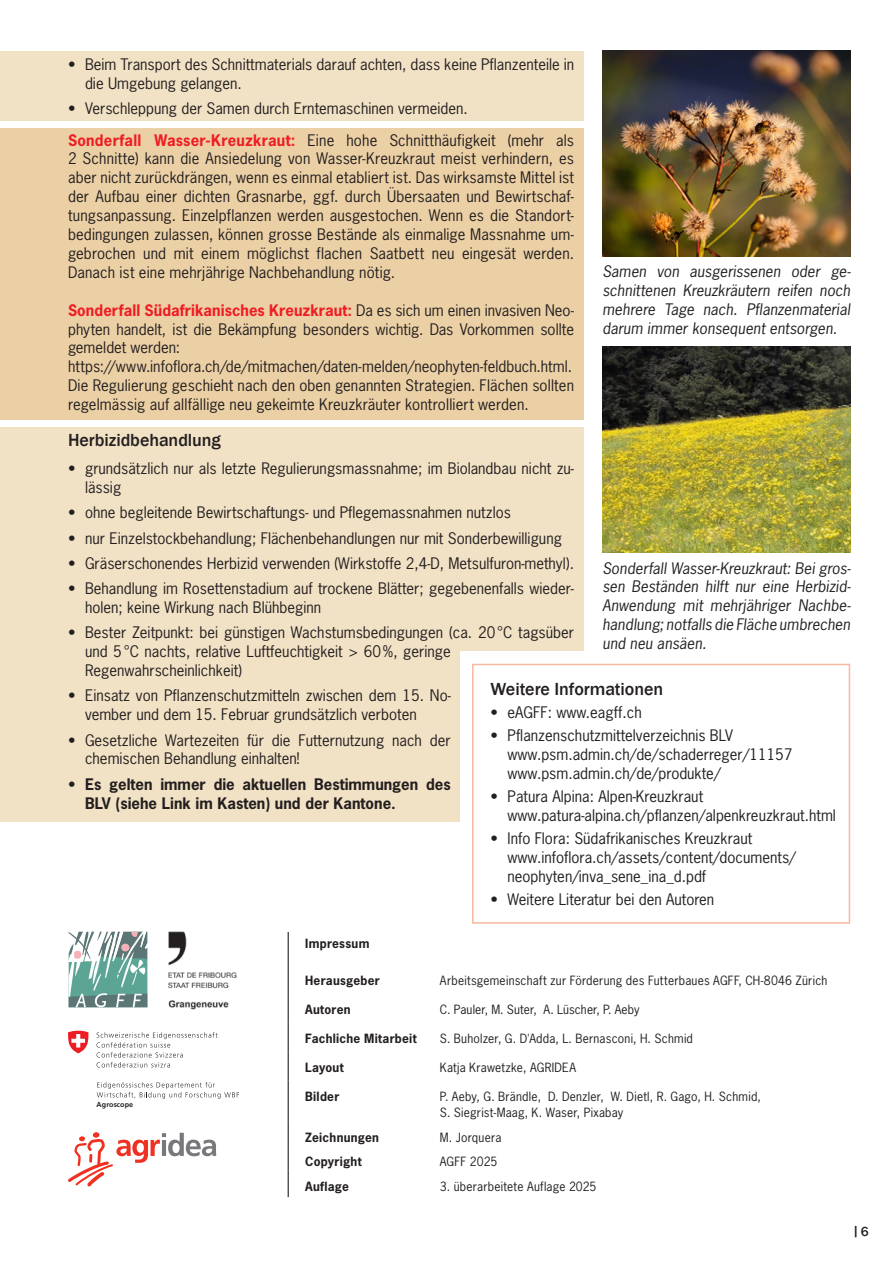
<style>
.page{position:relative;width:893px;height:1263px;background:#fff}
.page>*{position:absolute;margin:0;border:0;box-sizing:border-box;transform-origin:0 0}
.titel_2_zwischentitel{font:500 18px "Franklin Gothic";letter-spacing:-.005em;color:#231f20}
.Lauftext{font:15px/18.9px "News Gothic";color:#231f20}
.Bildlegende{font:italic 15px/18.9px "News Gothic";letter-spacing:.01em;color:#231f20;text-align:justify}
.t1{font:700 15px/18.9px "News Gothic";color:#231f20}
.legenden{font:500 13.5px "Franklin Gothic";color:#231f20}
.Lauftext-2{font:12px/16.5px "News Gothic";letter-spacing:.015em;color:#231f20}
.Lauftext-3{font:700 12px "News Gothic";letter-spacing:.025em;color:#231f20}
.t2{font:700 7.2px "Frutiger LT Std";letter-spacing:.015em;color:#231f20}
.s1{font-weight:700;color:#ee1d23}
.s2{font-weight:400}
</style>
<div class="page">
<hr style="left:892px;top:1227px;width:1px;height:36px;background:#ee1d23">
<div style="left:0;top:51px;width:583px;height:69px;background:#f2e2c5"></div>
<div style="left:0;top:427px;width:583px;height:224px;background:#f2e2c5"></div>
<div style="left:0;top:598px;width:459px;height:224px;background:#f2e2c5"></div>
<div style="left:0;top:128px;width:583px;height:291px;background:#ecd0a5"></div>
<img style="left:602px;top:51px;width:248px;height:206px">
<img style="left:602px;top:347px;width:248px;height:206px">
<hr style="left:288px;top:932px;width:1px;height:33px;background:#231f20">
<svg style="left:288px;top:965px;width:1px;height:115px"></svg>
<hr style="left:288px;top:1080px;width:1px;height:41px;background:#231f20">
<svg style="left:288px;top:1121px;width:1px;height:76px"></svg>
<svg style="left:69px;top:932px;width:78px;height:75px"></svg>
<img style="left:168px;top:931px;width:69px;height:79px">
<svg style="left:97px;top:1032px;width:121px;height:35px"></svg>
<svg style="left:68px;top:1031px;width:21px;height:22px"></svg>
<svg style="left:97px;top:1082px;width:142px;height:17px"></svg>
<svg style="left:68px;top:1133px;width:148px;height:53px"></svg>
<div style="left:472px;top:664px;width:378px;height:260px;border:2px solid #fab89f"></div>
<p class="Lauftext" style="left:85px;top:55px;width:491px;text-indent:-17px">• Beim Transport des Schnittmaterials darauf achten, dass keine Pflanzenteile in die Umgebung gelangen.</p>
<p class="Lauftext" style="left:68px;top:99px;width:401px">• Verschleppung der Samen durch Erntemaschinen vermeiden.</p>
<p class="Lauftext" style="left:68px;top:130px;width:508px;text-align:justify"><span class="s1">Sonderfall Wasser-Kreuzkraut:</span> Eine hohe Schnitthäufigkeit (mehr als 2 Schnitte) kann die Ansiedelung von Wasser-Kreuzkraut meist verhindern, es aber nicht zurückdrängen, wenn es einmal etabliert ist. Das wirksamste Mittel ist der Aufbau einer dichten Grasnarbe, ggf. durch Übersaaten und Bewirtschaf&shy;tungsanpassung. Einzelpflanzen werden ausgestochen. Wenn es die Standort&shy;bedingungen zulassen, können grosse Bestände als einmalige Massnahme um&shy;gebrochen und mit einem möglichst flachen Saatbett neu eingesät werden.<br>Danach ist eine mehrjährige Nachbehandlung nötig.</p>
<p class="Lauftext" style="left:68px;top:300px;width:508px;text-align:justify"><span class="s1">Sonderfall Südafrikanisches Kreuzkraut:</span> Da es sich um einen invasiven Neo&shy;phyten handelt, ist die Bekämpfung besonders wichtig. Das Vorkommen sollte gemeldet werden:</p>
<p class="Lauftext" style="left:68px;top:357px;width:506px">https://www.infoflora.ch/de/mitmachen/daten-melden/neophyten-feldbuch.html.</p>
<p class="Lauftext" style="left:68px;top:376px;width:508px">Die Regulierung geschieht nach den oben genannten Strategien. Flächen sollten regelmässig auf allfällige neu gekeimte Kreuzkräuter kontrolliert werden.</p>
<p class="titel_2_zwischentitel" style="left:68px;top:429px;width:154px">Herbizidbehandlung</p>
<p class="Lauftext" style="left:85px;top:459px;width:490px;text-indent:-17px">• grundsätzlich nur als letzte Regulierungsmassnahme; im Biolandbau nicht zu&shy;lässig</p>
<p class="Lauftext" style="left:68px;top:503px;width:444px">• ohne begleitende Bewirtschaftungs- und Pflegemassnahmen nutzlos</p>
<p class="Lauftext" style="left:68px;top:528px;width:495px">• nur Einzelstockbehandlung; Flächenbehandlungen nur mit Sonderbewilligung</p>
<p class="Lauftext" style="left:68px;top:554px;width:507px">• Gräserschonendes Herbizid verwenden (Wirkstoffe 2,4-D, Metsulfuron-methyl).</p>
<p class="Lauftext" style="left:85px;top:579px;width:490px;text-indent:-17px">• Behandlung im Rosettenstadium auf trockene Blätter; gegebenenfalls wieder&shy;holen; keine Wirkung nach Blühbeginn</p>
<p class="Lauftext" style="left:85px;top:623px;width:490px;text-indent:-17px">• Bester Zeitpunkt: bei günstigen Wachstumsbedingungen (ca. 20°C tagsüber und 5°C nachts, relative Luftfeuchtigkeit &gt; 60%, geringe<br>Regenwahrscheinlichkeit)</p>
<p class="Lauftext" style="left:85px;top:686px;width:367px;text-indent:-17px">• Einsatz von Pflanzenschutzmitteln zwischen dem 15. No&shy;vember und dem 15. Februar grundsätzlich verboten</p>
<p class="Lauftext" style="left:85px;top:730px;width:367px;text-indent:-17px">• Gesetzliche Wartezeiten für die Futternutzung nach der chemischen Behandlung einhalten!</p>
<p class="t1" style="left:85px;top:774px;width:367px;text-indent:-17px"><span class="s2">•</span> Es gelten immer die aktuellen Bestimmungen des<br>BLV (siehe Link im Kasten) und der Kantone.</p>
<p class="Bildlegende" style="left:602px;top:262px;width:250px">Samen von ausgerissenen oder ge&shy;schnittenen Kreuzkräutern reifen noch mehrere Tage nach. Pflanzenmaterial darum immer konsequent entsorgen.</p>
<p class="Bildlegende" style="left:602px;top:558px;width:250px">Sonderfall Wasser-Kreuzkraut: Bei gros&shy;sen Beständen hilft nur eine Herbizid-Anwendung mit mehrjähriger Nachbe&shy;handlung; notfalls die Fläche umbrechen und neu ansäen.</p>
<p class="titel_2_zwischentitel" style="left:491px;top:678px;width:174px">Weitere Informationen</p>
<p class="Lauftext" style="left:491px;top:703px;width:153px">• eAGFF: www.eagff.ch</p>
<p class="Lauftext" style="left:508px;top:726px;width:286px;text-indent:-17px">• Pflanzenschutzmittelverzeichnis BLV www.psm.admin.ch/de/schaderreger/11157 www.psm.admin.ch/de/produkte/</p>
<p class="Lauftext" style="left:508px;top:787px;width:330px;text-indent:-17px">• Patura Alpina: Alpen-Kreuzkraut www.patura-alpina.ch/pflanzen/alpenkreuzkraut.html</p>
<p class="Lauftext" style="left:508px;top:829px;width:290px;text-indent:-17px">• Info Flora: Südafrikanisches Kreuzkraut www.infoflora.ch/assets/content/documents/ neophyten/inva_sene_ina_d.pdf</p>
<p class="Lauftext" style="left:491px;top:890px;width:225px">• Weitere Literatur bei den Autoren</p>
<p class="t2" style="left:97px;top:1100px;width:38px">Agroscope</p>
<p class="Lauftext-3" style="left:305px;top:935px;width:66px">Impressum</p>
<p class="Lauftext-3" style="left:305px;top:973px;width:76px">Herausgeber</p>
<p class="Lauftext-2" style="left:440px;top:972px;width:389px">Arbeitsgemeinschaft zur Förderung des Futterbaues AGFF, CH-8046 Zürich</p>
<p class="Lauftext-3" style="left:305px;top:1002px;width:47px">Autoren</p>
<p class="Lauftext-2" style="left:440px;top:1001px;width:201px">C. Pauler, M. Suter, A. Lüscher, P. Aeby</p>
<p class="Lauftext-3" style="left:305px;top:1030px;width:113px">Fachliche Mitarbeit</p>
<p class="Lauftext-2" style="left:440px;top:1030px;width:255px">S. Buholzer, G. D'Adda, L. Bernasconi, H. Schmid</p>
<p class="Lauftext-3" style="left:305px;top:1059px;width:40px">Layout</p>
<p class="Lauftext-2" style="left:440px;top:1059px;width:138px">Katja Krawetzke, AGRIDEA</p>
<p class="Lauftext-3" style="left:305px;top:1088px;width:36px">Bilder</p>
<p class="Lauftext-2" style="left:440px;top:1088px;width:322px">P. Aeby, G. Brändle, D. Denzler, W. Dietl, R. Gago, H. Schmid,<br>S. Siegrist-Maag, K. Waser, Pixabay</p>
<p class="Lauftext-3" style="left:305px;top:1129px;width:75px">Zeichnungen</p>
<p class="Lauftext-2" style="left:440px;top:1129px;width:63px">M. Jorquera</p>
<p class="Lauftext-3" style="left:305px;top:1154px;width:58px">Copyright</p>
<p class="Lauftext-2" style="left:440px;top:1153px;width:59px">AGFF 2025</p>
<p class="Lauftext-3" style="left:305px;top:1178px;width:45px">Auflage</p>
<p class="Lauftext-2" style="left:440px;top:1178px;width:158px">3. überarbeitete Auflage 2025</p>
<p class="legenden" style="left:852px;top:1223px;width:18px">|6</p>
</div>
